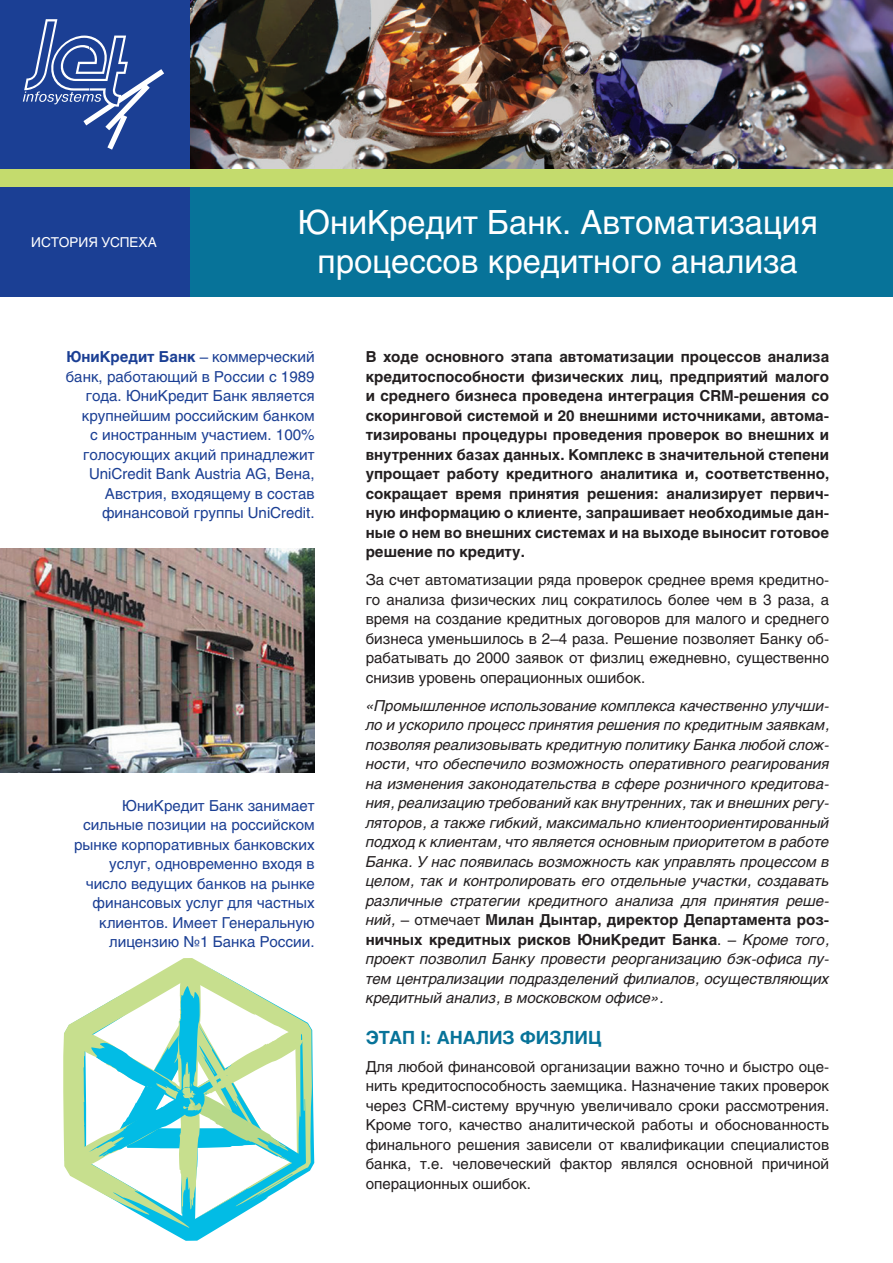
<style>
.page{position:relative;width:893px;height:1263px;background:#fff}
.page>*{position:absolute;margin:0;border:0;box-sizing:border-box;transform-origin:0 0}
.t1{font:33px/39.6px "Helios";color:#fff;text-align:center}
.t2{font:700 18px "Helios";color:#077399}
.t3{font:italic 15px/19.5px "Helios";color:#231f20;text-align:justify}
.t4{font:15px/19.5px "Helios";color:#231f20;text-align:justify}
.t5{font:700 15px/19.5px "Helios";color:#231f20;text-align:justify}
.t6{font:15px/19.5px "Helios";color:#1b3f94;text-align:right}
.t7{font:13.5px "Helios";color:#fff}
.s1{font-weight:700}
.s2{font-style:normal}
.s3{font-weight:700;font-style:normal}
</style>
<div class="page">
<svg style="left:65px;top:958px;width:248px;height:283px"></svg>
<img style="left:190px;top:0;width:703px;height:169px">
<div style="left:0;top:169px;width:893px;height:128px;background:#077399"></div>
<div style="left:0;top:0;width:190px;height:297px;background:#1b3f94"></div>
<div style="left:0;top:169px;width:893px;height:17px;background:#c4db6d"></div>
<svg style="left:23px;top:19px;width:141px;height:131px"></svg>
<img style="left:0;top:548px;width:315px;height:225px">
<p class="t7" style="left:31px;top:233px;width:127px">ИСТОРИЯ УСПЕХА</p>
<h1 class="t1" style="left:298px;top:201px;width:522px">ЮниКредит Банк. Автоматизация процессов кредитного анализа</h1>
<p class="t6" style="left:66px;top:347px;width:250px"><span class="s1">ЮниКредит Банк</span> – коммерческий банк, работающий в России с 1989 года. ЮниКредит Банк является крупнейшим российским банком<br>с иностранным участием. 100% голосующих акций принадлежит<br>UniCredit Bank Austria AG, Вена,<br>Австрия, входящему в состав финансовой группы UniCredit.</p>
<p class="t6" style="left:74px;top:795px;width:242px">ЮниКредит Банк занимает сильные позиции на российском рынке корпоративных банковских услуг, одновременно входя в число ведущих банков на рынке финансовых услуг для частных клиентов. Имеет Генеральную лицензию №1 Банка России.</p>
<p class="t5" style="left:366px;top:347px;width:465px">В ходе основного этапа автоматизации процессов анализа кредитоспособности физических лиц, предприятий малого и среднего бизнеса проведена интеграция CRM-решения со скоринговой системой и 20 внешними источниками, автома&shy;тизированы процедуры проведения проверок во внешних и внутренних базах данных. Комплекс в значительной степени упрощает работу кредитного аналитика и, соответственно, сокращает время принятия решения: анализирует первич&shy;ную информацию о клиенте, запрашивает необходимые дан&shy;ные о нем во внешних системах и на выходе выносит готовое решение по кредиту.</p>
<p class="t4" style="left:366px;top:570px;width:465px">За счет автоматизации ряда проверок среднее время кредитно&shy;го анализа физических лиц сократилось более чем в 3 раза, а время на создание кредитных договоров для малого и среднего бизнеса уменьшилось в 2–4 раза. Решение позволяет Банку об&shy;рабатывать до 2000 заявок от физлиц ежедневно, существенно снизив уровень операционных ошибок.</p>
<p class="t3" style="left:366px;top:695px;width:465px">«Промышленное использование комплекса качественно улучши&shy;ло и ускорило процесс принятия решения по кредитным заявкам, позволяя реализовывать кредитную политику Банка любой слож&shy;ности, что обеспечило возможность оперативного реагирования на изменения законодательства в сфере розничного кредитова&shy;ния, реализацию требований как внутренних, так и внешних регу&shy;ляторов, а также гибкий, максимально клиентоориентированный подход к клиентам, что является основным приоритетом в работе Банка. У нас появилась возможность как управлять процессом в целом, так и контролировать его отдельные участки, создавать различные стратегии кредитного анализа для принятия реше&shy;ний, <span class="s2">– отмечает</span> <span class="s3">Милан Дынтар, директор Департамента роз&shy;ничных кредитных рисков ЮниКредит Банка</span><span class="s2">. –</span> Кроме того, проект позволил Банку провести реорганизацию бэк-офиса пу&shy;тем централизации подразделений филиалов, осуществляющих кредитный анализ, в московском офисе».</p>
<p class="t2" style="left:366px;top:1027px;width:237px">ЭТАП I: АНАЛИЗ ФИЗЛИЦ</p>
<p class="t4" style="left:366px;top:1056px;width:465px">Для любой финансовой организации важно точно и быстро оце&shy;нить кредитоспособность заемщика. Назначение таких проверок через CRM-систему вручную увеличивало сроки рассмотрения.<br>Кроме того, качество аналитической работы и обоснованность финального решения зависели от квалификации специалистов банка, т.е. человеческий фактор являлся основной причиной операционных ошибок.</p>
</div>
